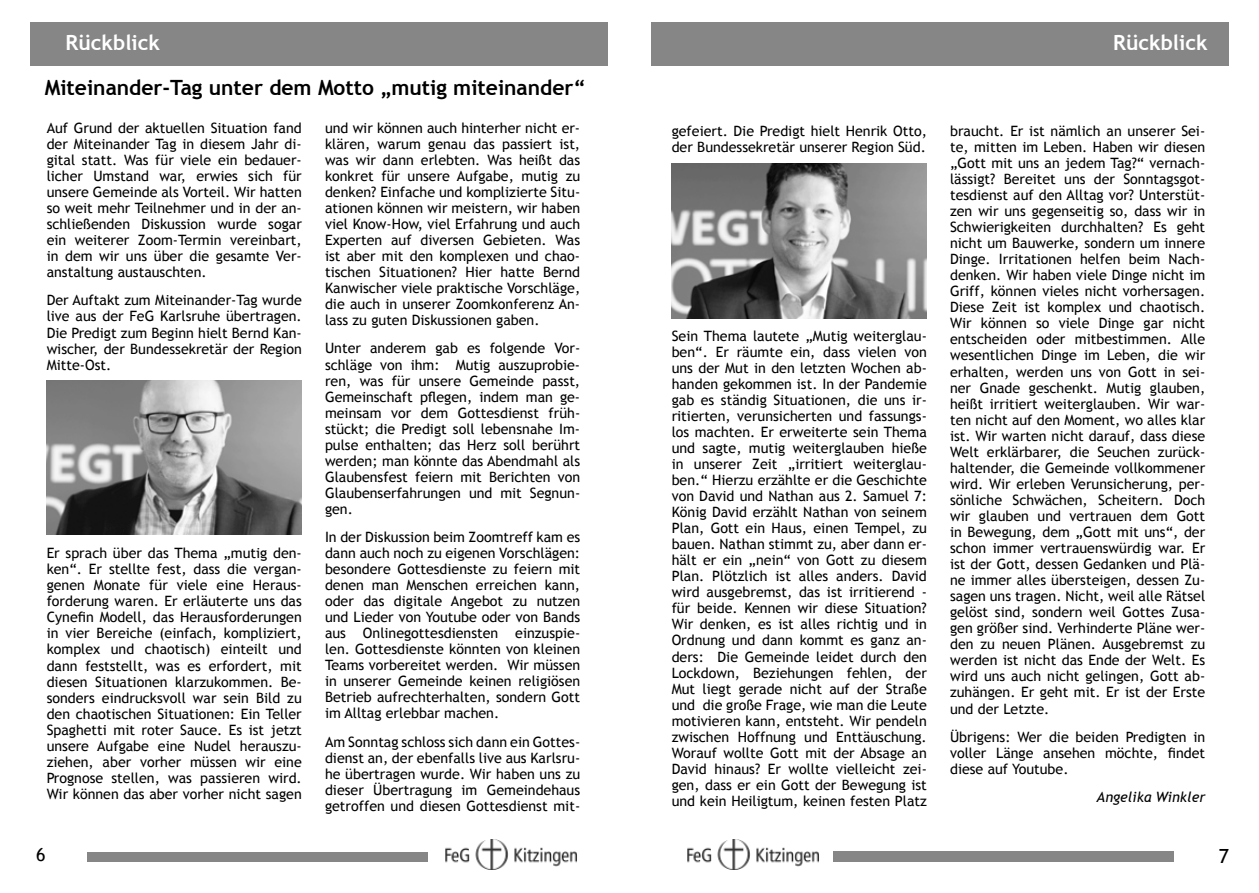
<style>
.page{position:relative;width:1259px;height:893px;background:#fff}
.page>*{position:absolute;margin:0;border:0;box-sizing:border-box;transform-origin:0 0}
.t1{font:700 21px "Trebuchet MS";color:#000}
.t2{font:700 21px "Trebuchet MS";color:#fff}
.t3{font:19.5px "Trebuchet MS";color:#000}
.t4{font:18px "Trebuchet MS";color:#000}
.t5{font:14.25px/16px "Trebuchet MS";color:#000;text-align:justify}
.t6{font:italic 14.25px "Trebuchet MS";color:#000}
</style>
<div class="page">
<div style="left:30px;top:22px;width:577px;height:43px;background:#868686"></div>
<div style="left:651px;top:22px;width:578px;height:43px;background:#868686"></div>
<div style="left:87px;top:853px;width:340px;height:9px;background:#868686"></div>
<div style="left:833px;top:851px;width:340px;height:11px;background:#868686"></div>
<img style="left:445px;top:840px;width:132px;height:30px">
<img style="left:687px;top:840px;width:132px;height:30px">
<img style="left:47px;top:380px;width:255px;height:155px">
<img style="left:671px;top:164px;width:256px;height:154px">
<h1 class="t2" style="left:66px;top:29px;width:96px">Rückblick</h1>
<h1 class="t2" style="left:1113px;top:29px;width:96px">Rückblick</h1>
<h1 class="t1" style="left:45px;top:74px;width:542px">Miteinander-Tag unter dem Motto „mutig miteinander“</h1>
<p class="t5" style="left:47px;top:120px;width:257px">Auf Grund der aktuellen Situation fand der Miteinander Tag in diesem Jahr di&shy;gital statt. Was für viele ein bedauer&shy;licher Umstand war, erwies sich für unsere Gemeinde als Vorteil. Wir hatten so weit mehr Teilnehmer und in der an&shy;schließenden Diskussion wurde sogar ein weiterer Zoom-Termin vereinbart, in dem wir uns über die gesamte Ver&shy;anstaltung austauschten.</p>
<p class="t5" style="left:47px;top:293px;width:257px">Der Auftakt zum Miteinander-Tag wurde live aus der FeG Karlsruhe übertragen.<br>Die Predigt zum Beginn hielt Bernd Kan&shy;wischer, der Bundessekretär der Region Mitte-Ost.</p>
<p class="t5" style="left:325px;top:120px;width:257px">und wir können auch hinterher nicht er&shy;klären, warum genau das passiert ist, was wir dann erlebten. Was heißt das konkret für unsere Aufgabe, mutig zu denken? Einfache und komplizierte Situ&shy;ationen können wir meistern, wir haben viel Know-How, viel Erfahrung und auch Experten auf diversen Gebieten. Was ist aber mit den komplexen und chao&shy;tischen Situationen? Hier hatte Bernd Kanwischer viele praktische Vorschläge, die auch in unserer Zoomkonferenz An&shy;lass zu guten Diskussionen gaben.</p>
<p class="t5" style="left:325px;top:341px;width:257px">Unter anderem gab es folgende Vor&shy;schläge von ihm: Mutig auszuprobie&shy;ren, was für unsere Gemeinde passt, Gemeinschaft pflegen, indem man ge&shy;meinsam vor dem Gottesdienst früh&shy;stückt; die Predigt soll lebensnahe Im&shy;pulse enthalten; das Herz soll berührt werden; man könnte das Abendmahl als Glaubensfest feiern mit Berichten von Glaubenserfahrungen und mit Segnun&shy;gen.</p>
<p class="t5" style="left:325px;top:529px;width:257px">In der Diskussion beim Zoomtreff kam es dann auch noch zu eigenen Vorschlägen: besondere Gottesdienste zu feiern mit denen man Menschen erreichen kann, oder das digitale Angebot zu nutzen und Lieder von Youtube oder von Bands aus Onlinegottesdiensten einzuspie&shy;len. Gottesdienste könnten von kleinen Teams vorbereitet werden. Wir müssen in unserer Gemeinde keinen religiösen Betrieb aufrechterhalten, sondern Gott im Alltag erlebbar machen.</p>
<p class="t5" style="left:325px;top:734px;width:257px">Am Sonntag schloss sich dann ein Gottes&shy;dienst an, der ebenfalls live aus Karlsru&shy;he übertragen wurde. Wir haben uns zu dieser Übertragung im Gemeindehaus getroffen und diesen Gottesdienst mit-</p>
<p class="t5" style="left:47px;top:545px;width:257px">Er sprach über das Thema „mutig den&shy;ken“. Er stellte fest, dass die vergan&shy;genen Monate für viele eine Heraus&shy;forderung waren. Er erläuterte uns das Cynefin Modell, das Herausforderungen in vier Bereiche (einfach, kompliziert, komplex und chaotisch) einteilt und dann feststellt, was es erfordert, mit diesen Situationen klarzukommen. Be&shy;sonders eindrucksvoll war sein Bild zu den chaotischen Situationen: Ein Teller Spaghetti mit roter Sauce. Es ist jetzt unsere Aufgabe eine Nudel herauszu&shy;ziehen, aber vorher müssen wir eine Prognose stellen, was passieren wird.<br>Wir können das aber vorher nicht sagen</p>
<p class="t5" style="left:671px;top:123px;width:257px">gefeiert. Die Predigt hielt Henrik Otto, der Bundessekretär unserer Region Süd.</p>
<p class="t5" style="left:671px;top:328px;width:257px">Sein Thema lautete „Mutig weiterglau&shy;ben“. Er räumte ein, dass vielen von uns der Mut in den letzten Wochen ab&shy;handen gekommen ist. In der Pandemie gab es ständig Situationen, die uns ir&shy;ritierten, verunsicherten und fassungs&shy;los machten. Er erweiterte sein Thema und sagte, mutig weiterglauben hieße in unserer Zeit „irritiert weiterglau&shy;ben.“ Hierzu erzählte er die Geschichte von David und Nathan aus 2. Samuel 7:<br>König David erzählt Nathan von seinem Plan, Gott ein Haus, einen Tempel, zu bauen. Nathan stimmt zu, aber dann er&shy;hält er ein „nein“ von Gott zu diesem Plan. Plötzlich ist alles anders. David wird ausgebremst, das ist irritierend - für beide. Kennen wir diese Situation?<br>Wir denken, es ist alles richtig und in Ordnung und dann kommt es ganz an&shy;ders: Die Gemeinde leidet durch den Lockdown, Beziehungen fehlen, der Mut liegt gerade nicht auf der Straße und die große Frage, wie man die Leute motivieren kann, entsteht. Wir pendeln zwischen Hoffnung und Enttäuschung.<br>Worauf wollte Gott mit der Absage an David hinaus? Er wollte vielleicht zei&shy;gen, dass er ein Gott der Bewegung ist und kein Heiligtum, keinen festen Platz</p>
<p class="t5" style="left:950px;top:123px;width:257px">braucht. Er ist nämlich an unserer Sei&shy;te, mitten im Leben. Haben wir diesen „Gott mit uns an jedem Tag?“ vernach&shy;lässigt? Bereitet uns der Sonntagsgot&shy;tesdienst auf den Alltag vor? Unterstüt&shy;zen wir uns gegenseitig so, dass wir in Schwierigkeiten durchhalten? Es geht nicht um Bauwerke, sondern um innere Dinge. Irritationen helfen beim Nach&shy;denken. Wir haben viele Dinge nicht im Griff, können vieles nicht vorhersagen.<br>Diese Zeit ist komplex und chaotisch.<br>Wir können so viele Dinge gar nicht entscheiden oder mitbestimmen. Alle wesentlichen Dinge im Leben, die wir erhalten, werden uns von Gott in sei&shy;ner Gnade geschenkt. Mutig glauben, heißt irritiert weiterglauben. Wir war&shy;ten nicht auf den Moment, wo alles klar ist. Wir warten nicht darauf, dass diese Welt erklärbarer, die Seuchen zurück&shy;haltender, die Gemeinde vollkommener wird. Wir erleben Verunsicherung, per&shy;sönliche Schwächen, Scheitern. Doch wir glauben und vertrauen dem Gott in Bewegung, dem „Gott mit uns“, der schon immer vertrauenswürdig war. Er ist der Gott, dessen Gedanken und Plä&shy;ne immer alles übersteigen, dessen Zu&shy;sagen uns tragen. Nicht, weil alle Rätsel gelöst sind, sondern weil Gottes Zusa&shy;gen größer sind. Verhinderte Pläne wer&shy;den zu neuen Plänen. Ausgebremst zu werden ist nicht das Ende der Welt. Es wird uns auch nicht gelingen, Gott ab&shy;zuhängen. Er geht mit. Er ist der Erste und der Letzte.</p>
<p class="t5" style="left:950px;top:729px;width:257px">Übrigens: Wer die beiden Predigten in voller Länge ansehen möchte, findet diese auf Youtube.</p>
<p class="t6" style="left:1096px;top:788px;width:110px">Angelika Winkler</p>
<p class="t4" style="left:36px;top:844px;width:11px">6</p>
<h2 class="t3" style="left:1218px;top:844px;width:12px">7</h2>
</div>
